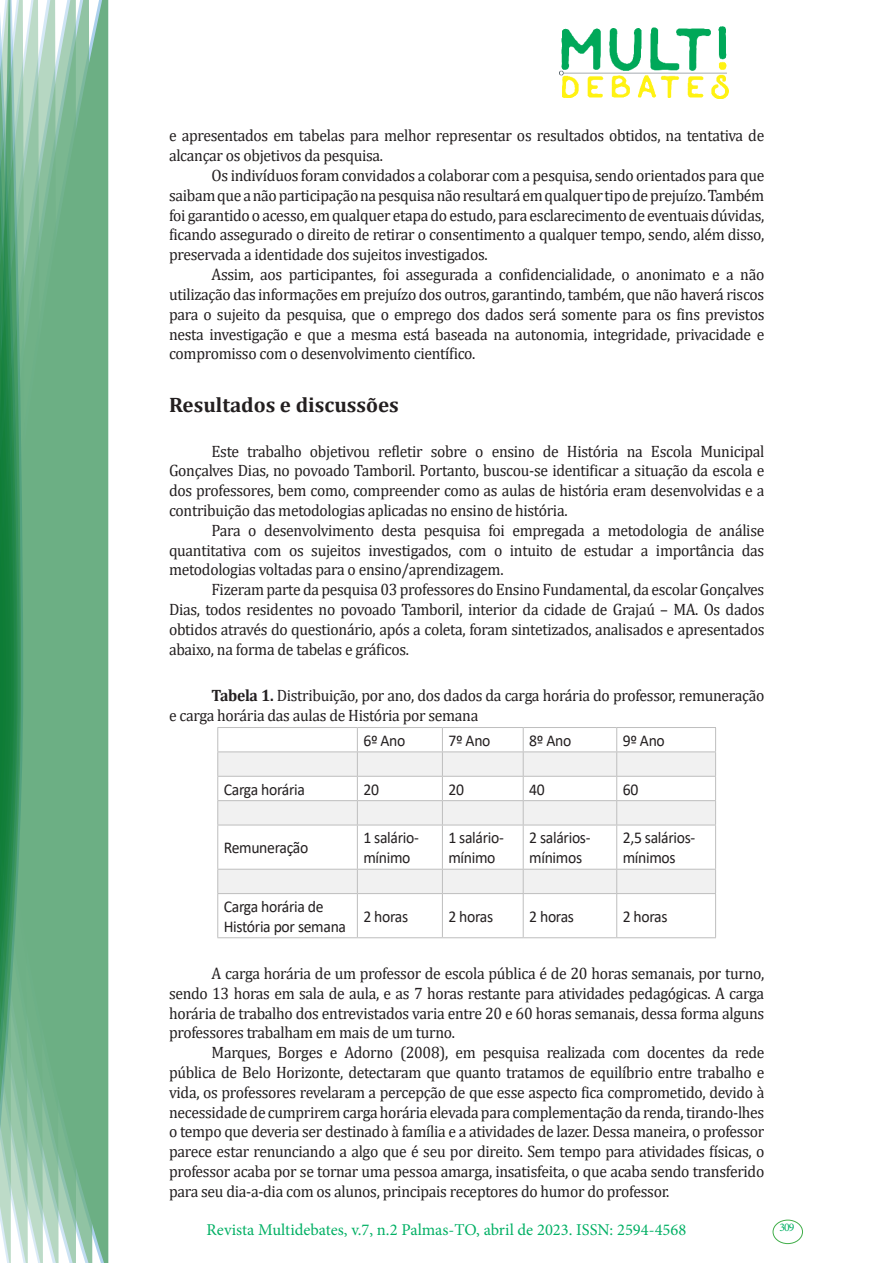
<style>
.page{position:relative;width:893px;height:1263px;background:#fff}
.page>*{position:absolute;margin:0;border:0;box-sizing:border-box;transform-origin:0 0}
.Titulo_2{font:700 21px "Cambria";color:#231f20}
.texto{font:16.5px/19.8px "Cambria";letter-spacing:-.02em;color:#231f20;text-align:justify;scale:.95 1}
.texto-2{font:16.5px/19.8px "Calibri";letter-spacing:-.02em;color:#231f20;scale:.95 1}
.t1{font:16.5px "Minion Pro";color:#00b064}
.t2{font:11.7px "Minion Pro";color:#00b064}
.s1{font-weight:700}
</style>
<div class="page">
<img style="left:559px;top:26px;width:169px;height:72px">
<div style="left:95px;top:0;width:14px;height:1263px;background:#6caf84"></div>
<svg style="left:79px;top:0;width:16px;height:1263px;background:#71b289"></svg>
<svg style="left:62px;top:0;width:17px;height:1263px;background:#75b48c"></svg>
<svg style="left:45px;top:0;width:17px;height:1263px;background:#7cb792"></svg>
<svg style="left:30px;top:0;width:15px;height:1263px;background:#80ba96"></svg>
<svg style="left:0;top:0;width:30px;height:1263px;background:#61a97f"></svg>
<div style="left:772px;top:1219px;width:31px;height:25px;border:1px solid #40ae49;border-radius:50%"></div>
<svg style="left:218px;top:752px;width:497px;height:141px;fill:#f1f1f1"></svg>
<hr style="left:217px;top:727px;width:140px;height:1px;background:#bebebe">
<hr style="left:357px;top:727px;width:85px;height:1px;background:#bebebe">
<hr style="left:442px;top:727px;width:81px;height:1px;background:#bebebe">
<hr style="left:523px;top:727px;width:94px;height:1px;background:#bebebe">
<hr style="left:617px;top:727px;width:99px;height:1px;background:#bebebe">
<hr style="left:217px;top:751px;width:140px;height:1px;background:#bebebe">
<hr style="left:357px;top:751px;width:85px;height:1px;background:#bebebe">
<hr style="left:442px;top:751px;width:81px;height:1px;background:#bebebe">
<hr style="left:523px;top:751px;width:94px;height:1px;background:#bebebe">
<hr style="left:617px;top:751px;width:99px;height:1px;background:#bebebe">
<hr style="left:217px;top:776px;width:140px;height:1px;background:#bebebe">
<hr style="left:357px;top:776px;width:85px;height:1px;background:#bebebe">
<hr style="left:442px;top:776px;width:81px;height:1px;background:#bebebe">
<hr style="left:523px;top:776px;width:94px;height:1px;background:#bebebe">
<hr style="left:617px;top:776px;width:99px;height:1px;background:#bebebe">
<hr style="left:217px;top:800px;width:140px;height:1px;background:#bebebe">
<hr style="left:357px;top:800px;width:85px;height:1px;background:#bebebe">
<hr style="left:442px;top:800px;width:81px;height:1px;background:#bebebe">
<hr style="left:523px;top:800px;width:94px;height:1px;background:#bebebe">
<hr style="left:617px;top:800px;width:99px;height:1px;background:#bebebe">
<hr style="left:217px;top:825px;width:140px;height:1px;background:#bebebe">
<hr style="left:357px;top:825px;width:85px;height:1px;background:#bebebe">
<hr style="left:442px;top:825px;width:81px;height:1px;background:#bebebe">
<hr style="left:523px;top:825px;width:94px;height:1px;background:#bebebe">
<hr style="left:617px;top:825px;width:99px;height:1px;background:#bebebe">
<hr style="left:217px;top:869px;width:140px;height:1px;background:#bebebe">
<hr style="left:357px;top:869px;width:85px;height:1px;background:#bebebe">
<hr style="left:442px;top:869px;width:81px;height:1px;background:#bebebe">
<hr style="left:523px;top:869px;width:94px;height:1px;background:#bebebe">
<hr style="left:617px;top:869px;width:99px;height:1px;background:#bebebe">
<hr style="left:217px;top:893px;width:140px;height:1px;background:#bebebe">
<hr style="left:357px;top:893px;width:85px;height:1px;background:#bebebe">
<hr style="left:442px;top:893px;width:81px;height:1px;background:#bebebe">
<hr style="left:523px;top:893px;width:94px;height:1px;background:#bebebe">
<hr style="left:617px;top:893px;width:99px;height:1px;background:#bebebe">
<hr style="left:217px;top:937px;width:140px;height:1px;background:#bebebe">
<hr style="left:357px;top:937px;width:85px;height:1px;background:#bebebe">
<hr style="left:442px;top:937px;width:81px;height:1px;background:#bebebe">
<hr style="left:523px;top:937px;width:94px;height:1px;background:#bebebe">
<hr style="left:617px;top:937px;width:99px;height:1px;background:#bebebe">
<svg style="left:217px;top:728px;width:1px;height:97px"></svg>
<hr style="left:217px;top:825px;width:1px;height:44px;background:#bebebe">
<svg style="left:217px;top:869px;width:1px;height:24px"></svg>
<hr style="left:217px;top:894px;width:1px;height:43px;background:#bebebe">
<svg style="left:357px;top:728px;width:1px;height:97px"></svg>
<svg style="left:442px;top:728px;width:1px;height:97px"></svg>
<svg style="left:523px;top:728px;width:1px;height:97px"></svg>
<svg style="left:616px;top:728px;width:1px;height:97px"></svg>
<svg style="left:715px;top:728px;width:1px;height:97px"></svg>
<hr style="left:357px;top:825px;width:1px;height:44px;background:#bebebe">
<hr style="left:442px;top:825px;width:1px;height:44px;background:#bebebe">
<hr style="left:523px;top:825px;width:1px;height:44px;background:#bebebe">
<hr style="left:616px;top:825px;width:1px;height:44px;background:#bebebe">
<hr style="left:715px;top:825px;width:1px;height:44px;background:#bebebe">
<svg style="left:357px;top:869px;width:1px;height:24px"></svg>
<svg style="left:442px;top:869px;width:1px;height:24px"></svg>
<svg style="left:523px;top:869px;width:1px;height:24px"></svg>
<svg style="left:616px;top:869px;width:1px;height:24px"></svg>
<svg style="left:715px;top:870px;width:1px;height:23px"></svg>
<hr style="left:357px;top:894px;width:1px;height:43px;background:#bebebe">
<hr style="left:442px;top:894px;width:1px;height:43px;background:#bebebe">
<hr style="left:523px;top:894px;width:1px;height:43px;background:#bebebe">
<hr style="left:616px;top:894px;width:1px;height:43px;background:#bebebe">
<hr style="left:715px;top:894px;width:1px;height:43px;background:#bebebe">
<p class="texto" style="left:169px;top:126px;width:628px">e apresentados em tabelas para melhor representar os resultados obtidos, na tentativa de alcançar os objetivos da pesquisa.</p>
<p class="texto" style="left:169px;top:165px;width:628px;text-indent:43px">Os indivíduos foram convidados a colaborar com a pesquisa, sendo orientados para que saibam que a não participação na pesquisa não resultará em qualquer tipo de prejuízo. Também foi garantido o acesso, em qualquer etapa do estudo, para esclarecimento de eventuais dúvidas, ficando assegurado o direito de retirar o consentimento a qualquer tempo, sendo, além disso, preservada a identidade dos sujeitos investigados.</p>
<p class="texto" style="left:169px;top:264px;width:628px;text-indent:43px">Assim, aos participantes, foi assegurada a confidencialidade, o anonimato e a não utilização das informações em prejuízo dos outros, garantindo, também, que não haverá riscos para o sujeito da pesquisa, que o emprego dos dados será somente para os fins previstos nesta investigação e que a mesma está baseada na autonomia, integridade, privacidade e compromisso com o desenvolvimento científico.</p>
<p class="Titulo_2" style="left:169px;top:389px;width:231px">Resultados e discussões</p>
<p class="texto" style="left:169px;top:441px;width:628px;text-indent:43px">Este trabalho objetivou refletir sobre o ensino de História na Escola Municipal Gonçalves Dias, no povoado Tamboril. Portanto, buscou-se identificar a situação da escola e dos professores, bem como, compreender como as aulas de história eram desenvolvidas e a contribuição das metodologias aplicadas no ensino de história.</p>
<p class="texto" style="left:169px;top:520px;width:628px;text-indent:43px">Para o desenvolvimento desta pesquisa foi empregada a metodologia de análise quantitativa com os sujeitos investigados, com o intuito de estudar a importância das metodologias voltadas para o ensino/aprendizagem.</p>
<p class="texto" style="left:169px;top:579px;width:628px;text-indent:43px">Fizeram parte da pesquisa 03 professores do Ensino Fundamental, da escolar Gonçalves Dias, todos residentes no povoado Tamboril, interior da cidade de Grajaú – MA. Os dados obtidos através do questionário, após a coleta, foram sintetizados, analisados e apresentados abaixo, na forma de tabelas e gráficos.</p>
<p class="texto" style="left:169px;top:686px;width:628px;text-indent:43px"><span class="s1">Tabela 1.</span> Distribuição, por ano, dos dados da carga horária do professor, remuneração e carga horária das aulas de História por semana</p>
<p class="texto-2" style="left:363px;top:730px;width:46px">6º Ano</p>
<p class="texto-2" style="left:448px;top:730px;width:46px">7º Ano</p>
<p class="texto-2" style="left:529px;top:730px;width:46px">8º Ano</p>
<p class="texto-2" style="left:623px;top:730px;width:46px">9º Ano</p>
<p class="texto-2" style="left:224px;top:779px;width:87px">Carga horária</p>
<p class="texto-2" style="left:363px;top:779px;width:18px">20</p>
<p class="texto-2" style="left:448px;top:779px;width:18px">20</p>
<p class="texto-2" style="left:529px;top:779px;width:18px">40</p>
<p class="texto-2" style="left:623px;top:779px;width:18px">60</p>
<p class="texto-2" style="left:224px;top:837px;width:91px">Remuneração</p>
<p class="texto-2" style="left:363px;top:828px;width:60px">1 salário-</p>
<p class="texto-2" style="left:363px;top:847px;width:51px">mínimo</p>
<p class="texto-2" style="left:448px;top:828px;width:60px">1 salário-</p>
<p class="texto-2" style="left:448px;top:847px;width:51px">mínimo</p>
<p class="texto-2" style="left:529px;top:828px;width:66px">2 salários-</p>
<p class="texto-2" style="left:529px;top:847px;width:57px">mínimos</p>
<p class="texto-2" style="left:623px;top:828px;width:78px">2,5 salários&shy;mínimos</p>
<p class="texto-2" style="left:224px;top:896px;width:130px">Carga horária de<br>História por semana</p>
<p class="texto-2" style="left:363px;top:906px;width:49px">2 horas</p>
<p class="texto-2" style="left:448px;top:906px;width:49px">2 horas</p>
<p class="texto-2" style="left:529px;top:906px;width:49px">2 horas</p>
<p class="texto-2" style="left:623px;top:906px;width:49px">2 horas</p>
<p class="texto" style="left:169px;top:963px;width:628px;text-indent:43px">A carga horária de um professor de escola pública é de 20 horas semanais, por turno, sendo 13 horas em sala de aula, e as 7 horas restante para atividades pedagógicas. A carga horária de trabalho dos entrevistados varia entre 20 e 60 horas semanais, dessa forma alguns professores trabalham em mais de um turno.</p>
<p class="texto" style="left:169px;top:1042px;width:628px;text-indent:43px">Marques, Borges e Adorno (2008), em pesquisa realizada com docentes da rede pública de Belo Horizonte, detectaram que quanto tratamos de equilíbrio entre trabalho e vida, os professores revelaram a percepção de que esse aspecto fica comprometido, devido à necessidade de cumprirem carga horária elevada para complementação da renda, tirando-lhes o tempo que deveria ser destinado à família e a atividades de lazer. Dessa maneira, o professor parece estar renunciando a algo que é seu por direito. Sem tempo para atividades físicas, o professor acaba por se tornar uma pessoa amarga, insatisfeita, o que acaba sendo transferido para seu dia-a-dia com os alunos, principais receptores do humor do professor.</p>
<p class="t1" style="left:207px;top:1218px;width:481px">Revista Multidebates, v.7, n.2 Palmas-TO, abril de 2023. ISSN: 2594-4568</p>
<p class="t2" style="left:779px;top:1219px;width:16px">309</p>
</div>
